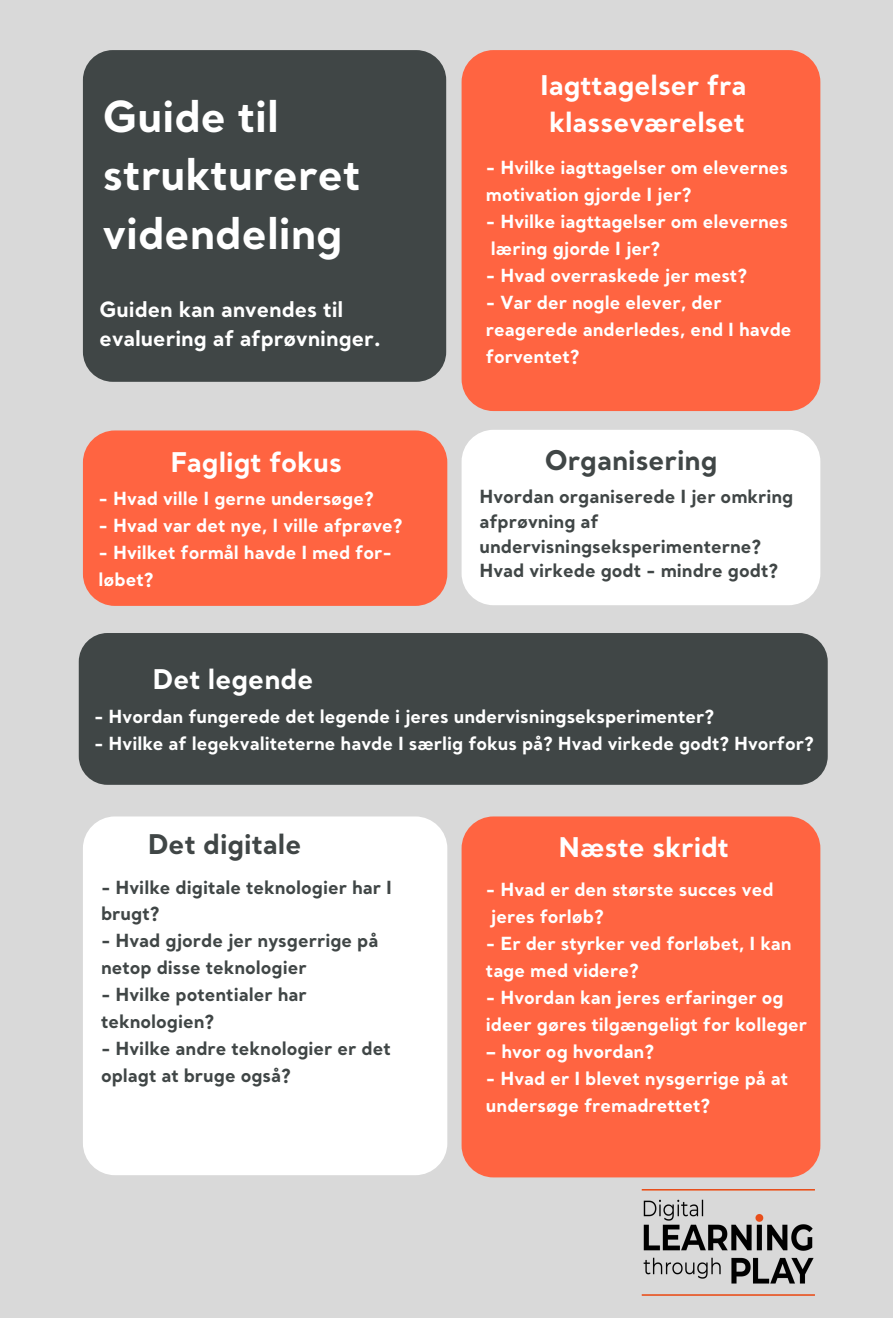
<style>
.page{position:relative;width:893px;height:1319px;background:#fff}
.page>*{position:absolute;margin:0;border:0;box-sizing:border-box;transform-origin:0 0}
.t1{font:700 42.45px/58.5px "Santral Special";color:#fff}
.t2{font:700 27px/37px "Santral Special";color:#fff;text-align:center}
.t3{font:700 27px "Santral Special";color:#404646}
.t4{font:700 21px/29.2px "Santral Special";color:#fff}
.t5{font:700 18px/27px "Santral Special";color:#fff}
.t6{font:700 18px/27px "Santral Special";color:#404646}
</style>
<div class="page">
<div style="left:0;top:0;width:892px;height:1317px;background:#d9d9d9"></div>
<img style="left:641px;top:1189px;width:173px;height:106px">
<div style="left:83px;top:50px;width:363px;height:332px;background:#404646;border-radius:30px"></div>
<div style="left:83px;top:430px;width:364px;height:176px;background:#ff6441;border-radius:32px"></div>
<div style="left:461px;top:430px;width:359px;height:175px;background:#fff;border-radius:32px"></div>
<div style="left:461px;top:50px;width:359px;height:361px;background:#ff6441;border-radius:32px"></div>
<div style="left:461px;top:816px;width:359px;height:361px;background:#ff6441;border-radius:32px"></div>
<div style="left:79px;top:633px;width:748px;height:152px;background:#404646;border-radius:29px"></div>
<div style="left:83px;top:816px;width:364px;height:359px;background:#fff;border-radius:32px"></div>
<h1 class="t1" style="left:103px;top:92px;width:259px">Guide til struktureret videndeling</h1>
<p class="t4" style="left:100px;top:297px;width:283px">Guiden kan anvendes til evaluering af afprøvninger.</p>
<h2 class="t2" style="left:170px;top:446px;width:173px">Fagligt fokus</h2>
<p class="t5" style="left:99px;top:487px;width:276px">- Hvad ville I gerne undersøge?</p>
<p class="t5" style="left:99px;top:514px;width:305px">- Hvad var det nye, I ville afprøve?</p>
<p class="t5" style="left:99px;top:541px;width:295px">- Hvilket formål havde I med for&shy;løbet?</p>
<h2 class="t2" style="left:152px;top:664px;width:162px">Det legende</h2>
<h2 class="t2" style="left:540px;top:69px;width:208px">Iagttagelser fra klasseværelset</h2>
<p class="t5" style="left:486px;top:156px;width:303px">- Hvilke iagttagelser om elevernes motivation gjorde I jer?</p>
<p class="t5" style="left:486px;top:210px;width:303px">- Hvilke iagttagelser om elevernes læring gjorde I jer?</p>
<p class="t5" style="left:486px;top:264px;width:262px">- Hvad overraskede jer mest?</p>
<p class="t5" style="left:486px;top:291px;width:307px">- Var der nogle elever, der reagerede anderledes, end I havde forventet?</p>
<h2 class="t3" style="left:544px;top:450px;width:174px">Organisering</h2>
<p class="t6" style="left:479px;top:486px;width:315px;line-height:24.8px">Hvordan organiserede I jer omkring afprøvning af undervisningseksperimenterne?<br>Hvad virkede godt - mindre godt?</p>
<p class="t5" style="left:94px;top:705px;width:621px">- Hvordan fungerede det legende i jeres undervisningseksperimenter?</p>
<p class="t5" style="left:94px;top:732px;width:721px">- Hvilke af legekvaliteterne havde I særlig fokus på? Hvad virkede godt? Hvorfor?</p>
<h2 class="t3" style="left:148px;top:834px;width:155px">Det digitale</h2>
<p class="t6" style="left:101px;top:875px;width:292px">- Hvilke digitale teknologier har I brugt?</p>
<p class="t6" style="left:101px;top:929px;width:279px">- Hvad gjorde jer nysgerrige på netop disse teknologier</p>
<p class="t6" style="left:101px;top:983px;width:207px">- Hvilke potentialer har teknologien?</p>
<p class="t6" style="left:101px;top:1037px;width:291px">- Hvilke andre teknologier er det oplagt at bruge også?</p>
<h2 class="t2" style="left:558px;top:832px;width:172px">Næste skridt</h2>
<p class="t5" style="left:486px;top:877px;width:289px">- Hvad er den største succes ved jeres forløb?</p>
<p class="t5" style="left:486px;top:931px;width:307px">- Er der styrker ved forløbet, I kan tage med videre?</p>
<p class="t5" style="left:486px;top:985px;width:323px">- Hvordan kan jeres erfaringer og ideer gøres tilgængeligt for kolleger</p>
<p class="t5" style="left:486px;top:1039px;width:170px">– hvor og hvordan?</p>
<p class="t5" style="left:486px;top:1066px;width:304px">- Hvad er I blevet nysgerrige på at undersøge fremadrettet?</p>
</div>
